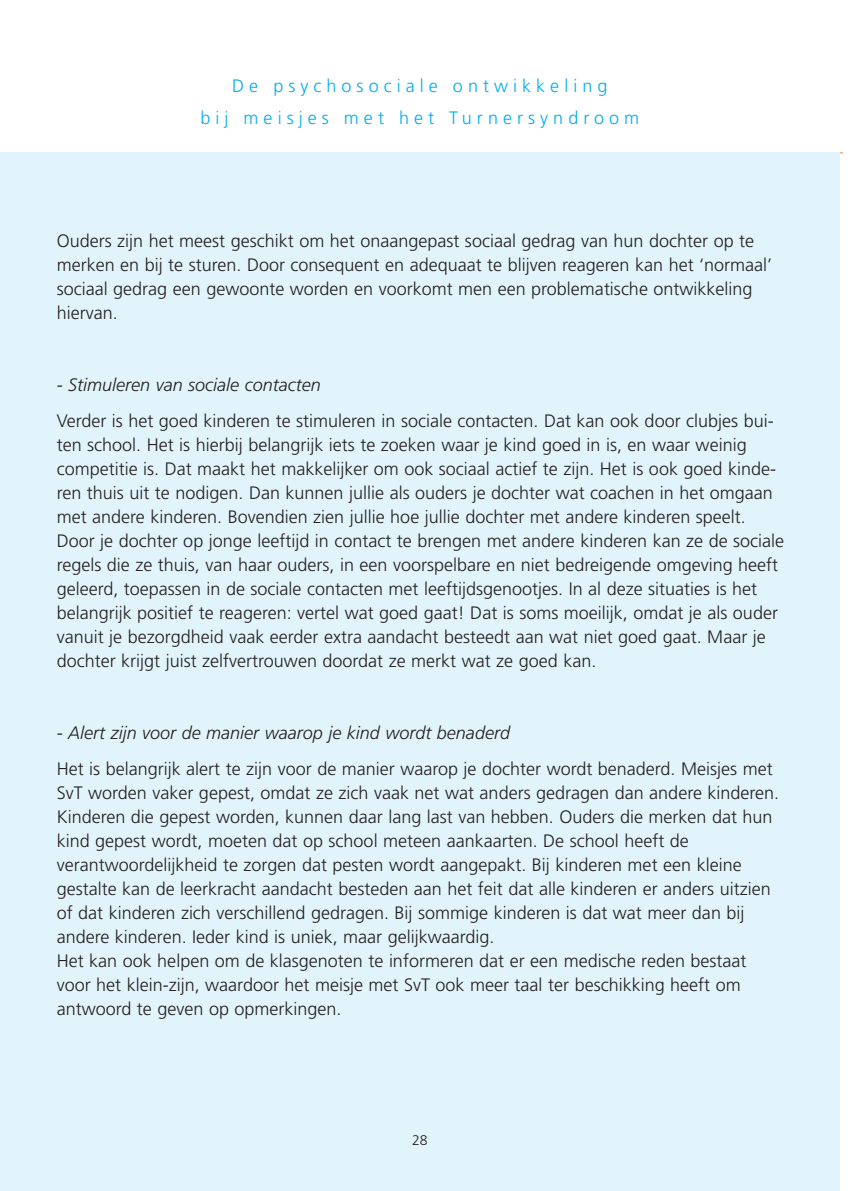
<style>
.page{position:relative;width:851px;height:1191px;background:#fff}
.page>*{position:absolute;margin:0;border:0;box-sizing:border-box;transform-origin:0 0}
.t1{font:300 18px/24px "Frutiger";color:#231f20}
.t2{font:italic 300 18px "Frutiger";color:#231f20}
.t3{font:300 18px/32px "Frutiger";letter-spacing:.28em;color:#00aeef;text-align:center}
.t4{font:300 14px "Frutiger";color:#231f20}
</style>
<div class="page">
<div style="left:0;top:153px;width:839px;height:1038px;background:#e1f4fc"></div>
<p class="t3" style="left:200px;top:72px;width:440px">De psychosociale ontwikkeling<br>bij meisjes met het Turnersyndroom</p>
<p class="t1" style="left:57px;top:230px;width:717px">Ouders zijn het meest geschikt om het onaangepast sociaal gedrag van hun dochter op te merken en bij te sturen. Door consequent en adequaat te blijven reageren kan het ‘normaal’ sociaal gedrag een gewoonte worden en voorkomt men een problematische ontwikkeling hiervan.</p>
<p class="t2" style="left:57px;top:377px;width:265px">- Stimuleren van sociale contacten</p>
<p class="t1" style="left:57px;top:410px;width:729px">Verder is het goed kinderen te stimuleren in sociale contacten. Dat kan ook door clubjes bui&shy;ten school. Het is hierbij belangrijk iets te zoeken waar je kind goed in is, en waar weinig competitie is. Dat maakt het makkelijker om ook sociaal actief te zijn. Het is ook goed kinde&shy;ren thuis uit te nodigen. Dan kunnen jullie als ouders je dochter wat coachen in het omgaan met andere kinderen. Bovendien zien jullie hoe jullie dochter met andere kinderen speelt.<br>Door je dochter op jonge leeftijd in contact te brengen met andere kinderen kan ze de sociale regels die ze thuis, van haar ouders, in een voorspelbare en niet bedreigende omgeving heeft geleerd, toepassen in de sociale contacten met leeftijdsgenootjes. In al deze situaties is het belangrijk positief te reageren: vertel wat goed gaat! Dat is soms moeilijk, omdat je als ouder vanuit je bezorgdheid vaak eerder extra aandacht besteedt aan wat niet goed gaat. Maar je dochter krijgt juist zelfvertrouwen doordat ze merkt wat ze goed kan.</p>
<p class="t2" style="left:57px;top:725px;width:454px">- Alert zijn voor de manier waarop je kind wordt benaderd</p>
<p class="t1" style="left:57px;top:758px;width:724px">Het is belangrijk alert te zijn voor de manier waarop je dochter wordt benaderd. Meisjes met SvT worden vaker gepest, omdat ze zich vaak net wat anders gedragen dan andere kinderen.<br>Kinderen die gepest worden, kunnen daar lang last van hebben. Ouders die merken dat hun kind gepest wordt, moeten dat op school meteen aankaarten. De school heeft de verantwoordelijkheid te zorgen dat pesten wordt aangepakt. Bij kinderen met een kleine gestalte kan de leerkracht aandacht besteden aan het feit dat alle kinderen er anders uitzien of dat kinderen zich verschillend gedragen. Bij sommige kinderen is dat wat meer dan bij andere kinderen. Ieder kind is uniek, maar gelijkwaardig.<br>Het kan ook helpen om de klasgenoten te informeren dat er een medische reden bestaat voor het klein-zijn, waardoor het meisje met SvT ook meer taal ter beschikking heeft om antwoord te geven op opmerkingen.</p>
<p class="t4" style="left:412px;top:1135px;width:17px">28</p>
</div>
